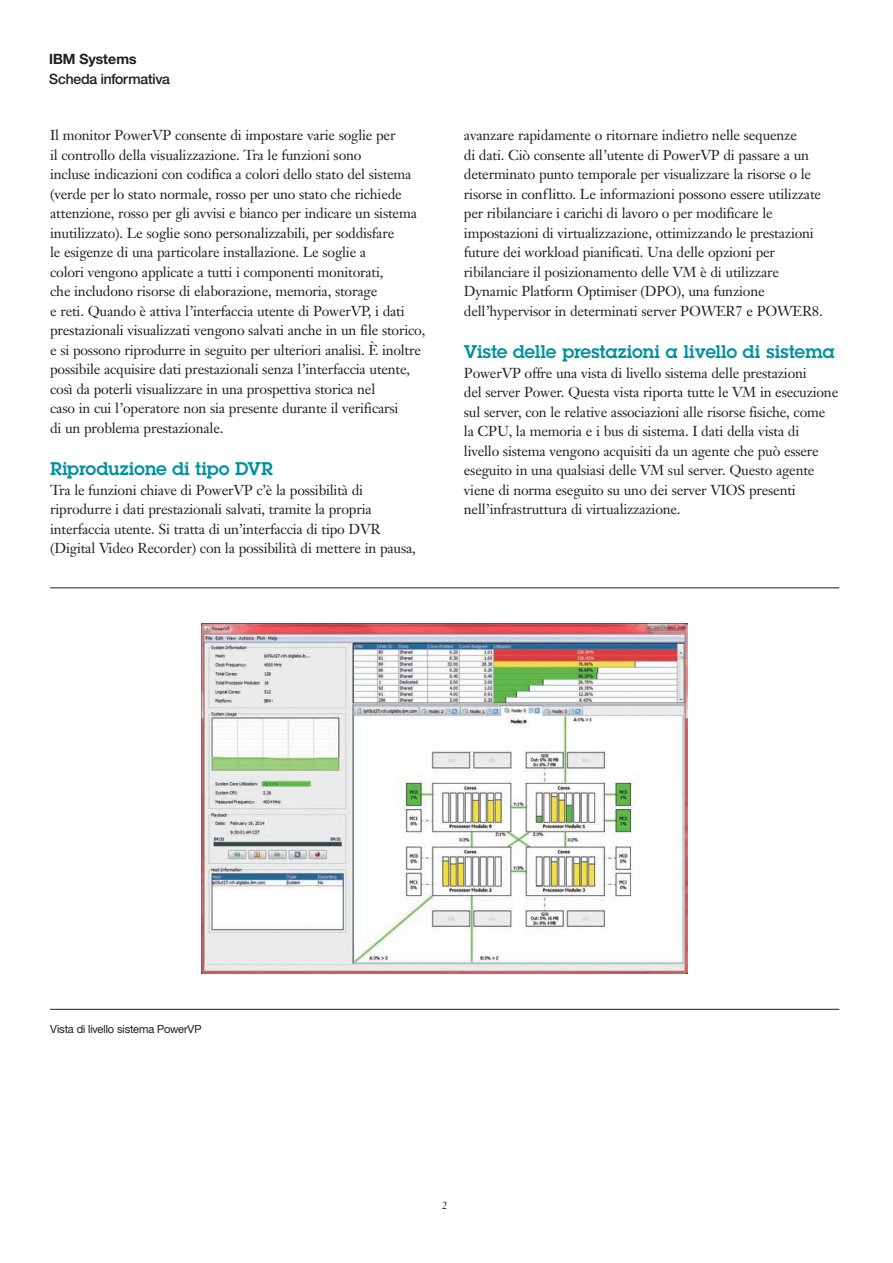
<style>
.page{position:relative;width:893px;height:1263px;background:#fff}
.page>*{position:absolute;margin:0;border:0;box-sizing:border-box;transform-origin:0 0}
.t1{font:600 18px "Lubalinfor IBM";color:#00919f}
.t2{font:14.25px/19.5px "Janson Text LT Pro";letter-spacing:-.015em;color:#231f20}
.t3{font:500 14.25px "Helv Neuefor IBM";letter-spacing:-.01em;color:#231f20}
.t4{font:700 14.25px "Helv Neuefor IBM";color:#231f20}
.t5{font:11.25px "Helv Neuefor IBM";letter-spacing:-.005em;color:#231f20}
.t6{font:10.5px "Janson Text LT Pro";color:#231f20}
</style>
<div class="page">
<hr style="left:50px;top:587px;width:789px;height:1px;background:#231f20">
<hr style="left:50px;top:1009px;width:789px;height:1px;background:#231f20">
<img style="left:202px;top:624px;width:486px;height:349px">
<p class="t4" style="left:49px;top:50px;width:89px">IBM Systems</p>
<p class="t3" style="left:49px;top:70px;width:122px">Scheda informativa</p>
<p class="t2" style="left:50px;top:126px;width:377px">Il monitor PowerVP consente di impostare varie soglie per<br>il controllo della visualizzazione. Tra le funzioni sono<br>incluse indicazioni con codifica a colori dello stato del sistema (verde per lo stato normale, rosso per uno stato che richiede attenzione, rosso per gli avvisi e bianco per indicare un sistema inutilizzato). Le soglie sono personalizzabili, per soddisfare<br>le esigenze di una particolare installazione. Le soglie a<br>colori vengono applicate a tutti i componenti monitorati,<br>che includono risorse di elaborazione, memoria, storage<br>e reti. Quando è attiva l’interfaccia utente di PowerVP, i dati prestazionali visualizzati vengono salvati anche in un file storico, e si possono riprodurre in seguito per ulteriori analisi. È inoltre possibile acquisire dati prestazionali senza l’interfaccia utente, così da poterli visualizzare in una prospettiva storica nel<br>caso in cui l’operatore non sia presente durante il verificarsi<br>di un problema prestazionale.</p>
<h2 class="t1" style="left:50px;top:457px;width:224px">Riproduzione di tipo DVR</h2>
<p class="t2" style="left:50px;top:480px;width:367px">Tra le funzioni chiave di PowerVP c’è la possibilità di riprodurre i dati prestazionali salvati, tramite la propria interfaccia utente. Si tratta di un’interfaccia di tipo DVR (Digital Video Recorder) con la possibilità di mettere in pausa,</p>
<p class="t2" style="left:464px;top:126px;width:360px">avanzare rapidamente o ritornare indietro nelle sequenze<br>di dati. Ciò consente all’utente di PowerVP di passare a un determinato punto temporale per visualizzare la risorse o le risorse in conflitto. Le informazioni possono essere utilizzate per ribilanciare i carichi di lavoro o per modificare le impostazioni di virtualizzazione, ottimizzando le prestazioni future dei workload pianificati. Una delle opzioni per ribilanciare il posizionamento delle VM è di utilizzare Dynamic Platform Optimiser (DPO), una funzione dell’hypervisor in determinati server POWER7 e POWER8.</p>
<h2 class="t1" style="left:464px;top:340px;width:372px">Viste delle prestazioni a livello di sistema</h2>
<p class="t2" style="left:464px;top:363px;width:376px">PowerVP offre una vista di livello sistema delle prestazioni<br>del server Power. Questa vista riporta tutte le VM in esecuzione sul server, con le relative associazioni alle risorse fisiche, come la CPU, la memoria e i bus di sistema. I dati della vista di livello sistema vengono acquisiti da un agente che può essere eseguito in una qualsiasi delle VM sul server. Questo agente viene di norma eseguito su uno dei server VIOS presenti nell’infrastruttura di virtualizzazione.</p>
<p class="t5" style="left:50px;top:1022px;width:153px">Vista di livello sistema PowerVP</p>
<p class="t6" style="left:442px;top:1199px;width:7px">2</p>
</div>
